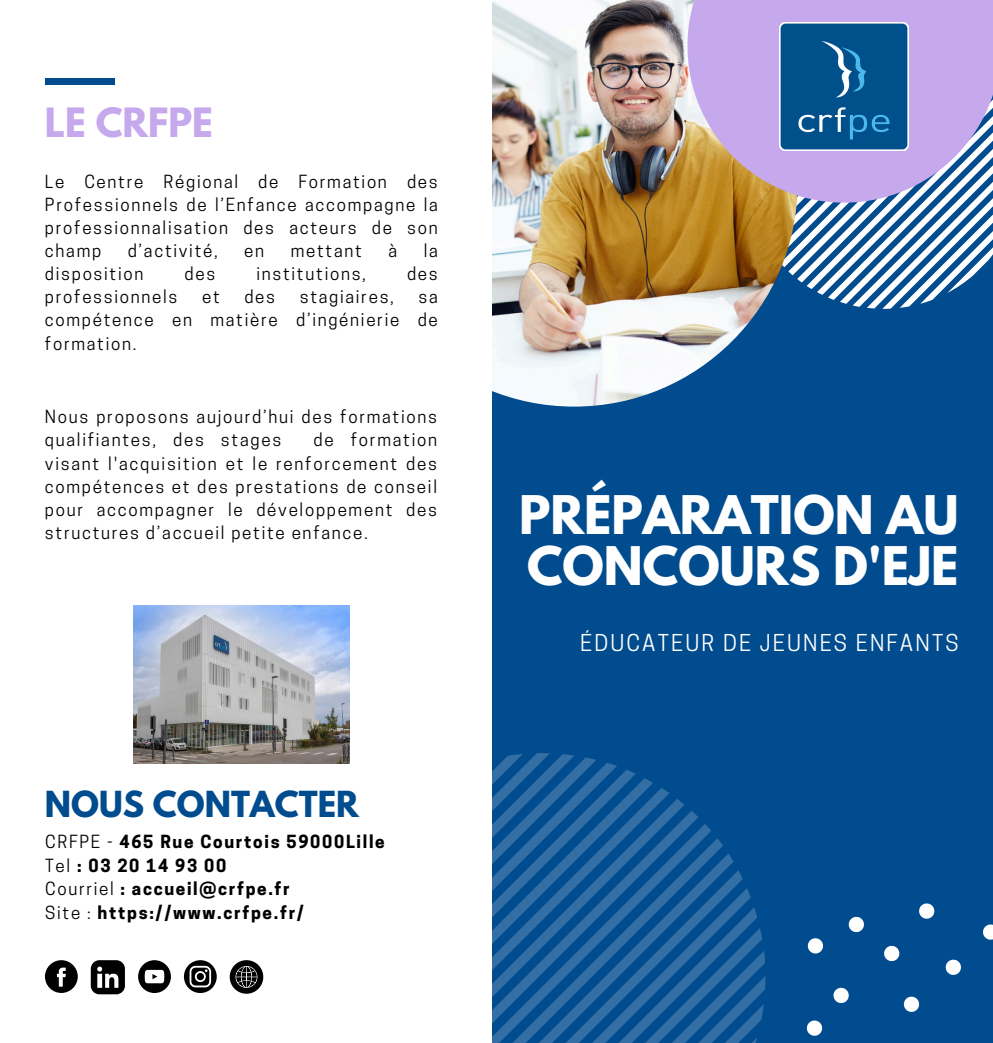
<style>
.page{position:relative;width:993px;height:1043px;background:#fff}
.page>*{position:absolute;margin:0;border:0;box-sizing:border-box;transform-origin:0 0}
.t1{font:700 47.07px/51.1px "League Spartan";color:#fff}
.t2{font:700 35.7px "League Spartan";color:#c6a8ed}
.t3{font:700 31.85px "League Spartan";color:#004c8e}
.t4{font:21.88px "Cooper Hewitt";letter-spacing:.1em;color:#fff}
.t5{font:16.97px/23.1px "Cooper Hewitt";letter-spacing:.1em;color:#000;text-align:justify}
.t6{font:700 16.97px "Cooper Hewitt";letter-spacing:.1em;color:#000}
.s1{font-weight:400}
</style>
<div class="page">
<div style="left:0;top:0;width:992px;height:1042px;background:#004c8e"></div>
<svg style="left:797px;top:202px;width:195px;height:107px"></svg>
<img style="left:492px;top:0;width:305px;height:406px">
<svg style="left:492px;top:753px;width:273px;height:289px"></svg>
<svg style="left:983px;top:924px;width:9px;height:15px"></svg>
<svg style="left:884px;top:945px;width:15px;height:15px"></svg>
<svg style="left:807px;top:938px;width:15px;height:15px"></svg>
<svg style="left:903px;top:996px;width:15px;height:15px"></svg>
<svg style="left:806px;top:1020px;width:15px;height:15px"></svg>
<svg style="left:919px;top:903px;width:15px;height:15px"></svg>
<svg style="left:833px;top:987px;width:15px;height:15px"></svg>
<svg style="left:848px;top:916px;width:15px;height:15px"></svg>
<svg style="left:945px;top:959px;width:15px;height:15px"></svg>
<svg style="left:687px;top:0;width:305px;height:202px;background:#c1a8d6"></svg>
<img style="left:779px;top:22px;width:129px;height:129px">
<div style="left:0;top:0;width:492px;height:1042px;background:#fff"></div>
<div style="left:45px;top:79px;width:69px;height:6px;background:#004c8e"></div>
<img style="left:133px;top:605px;width:217px;height:158px">
<svg style="left:138px;top:960px;width:33px;height:32px"></svg>
<svg style="left:91px;top:960px;width:34px;height:33px"></svg>
<svg style="left:45px;top:960px;width:33px;height:32px"></svg>
<svg style="left:184px;top:960px;width:33px;height:32px"></svg>
<svg style="left:230px;top:960px;width:33px;height:33px"></svg>
<h3 class="t2" style="left:45px;top:105px;width:169px">LE CRFPE</h3>
<p class="t5" style="left:45px;top:172px;width:394px">Le Centre Régional de Formation des Professionnels de l’Enfance accompagne la professionnalisation des acteurs de son champ</p>
<p class="t5" style="left:128px;top:241px;width:92px">d’activité,</p>
<p class="t5" style="left:244px;top:241px;width:21px">en</p>
<p class="t5" style="left:291px;top:241px;width:73px">mettant</p>
<p class="t5" style="left:388px;top:241px;width:10px">à</p>
<p class="t5" style="left:423px;top:241px;width:16px">la</p>
<p class="t5" style="left:45px;top:264px;width:100px">disposition</p>
<p class="t5" style="left:184px;top:264px;width:32px">des</p>
<p class="t5" style="left:256px;top:264px;width:111px">institutions,</p>
<p class="t5" style="left:407px;top:264px;width:32px">des</p>
<p class="t5" style="left:45px;top:287px;width:134px">professionnels</p>
<p class="t5" style="left:202px;top:287px;width:19px">et</p>
<p class="t5" style="left:244px;top:287px;width:32px">des</p>
<p class="t5" style="left:300px;top:287px;width:96px">stagiaires,</p>
<p class="t5" style="left:45px;top:287px;width:394px;text-indent:373px">sa compétence en matière d’ingénierie de formation.</p>
<p class="t5" style="left:45px;top:407px;width:393px">Nous proposons aujourd’hui des formations qualifiantes, des stages</p>
<p class="t5" style="left:45px;top:430px;width:393px;text-indent:268px">de formation visant l'acquisition et le renforcement des compétences et des prestations de conseil pour accompagner le développement des structures d’accueil petite enfance.</p>
<p class="t3" style="left:45px;top:787px;width:315px">NOUS CONTACTER</p>
<p class="t6" style="left:45px;top:835px;width:341px"><span class="s1">CRFPE -</span> 465 Rue Courtois 59000Lille</p>
<p class="t6" style="left:45px;top:858px;width:182px"><span class="s1">Tel</span> : 03 20 14 93 00</p>
<p class="t6" style="left:45px;top:882px;width:246px"><span class="s1">Courriel</span> : accueil@crfpe.fr</p>
<p class="t6" style="left:45px;top:905px;width:260px"><span class="s1">Site :</span> https://www.crfpe.fr/</p>
<p class="t1" style="left:519px;top:495px;width:441px">PRÉPARATION AU<br>CONCOURS D'EJE</p>
<p class="t4" style="left:580px;top:634px;width:380px">ÉDUCATEUR DE JEUNES ENFANTS</p>
</div>
